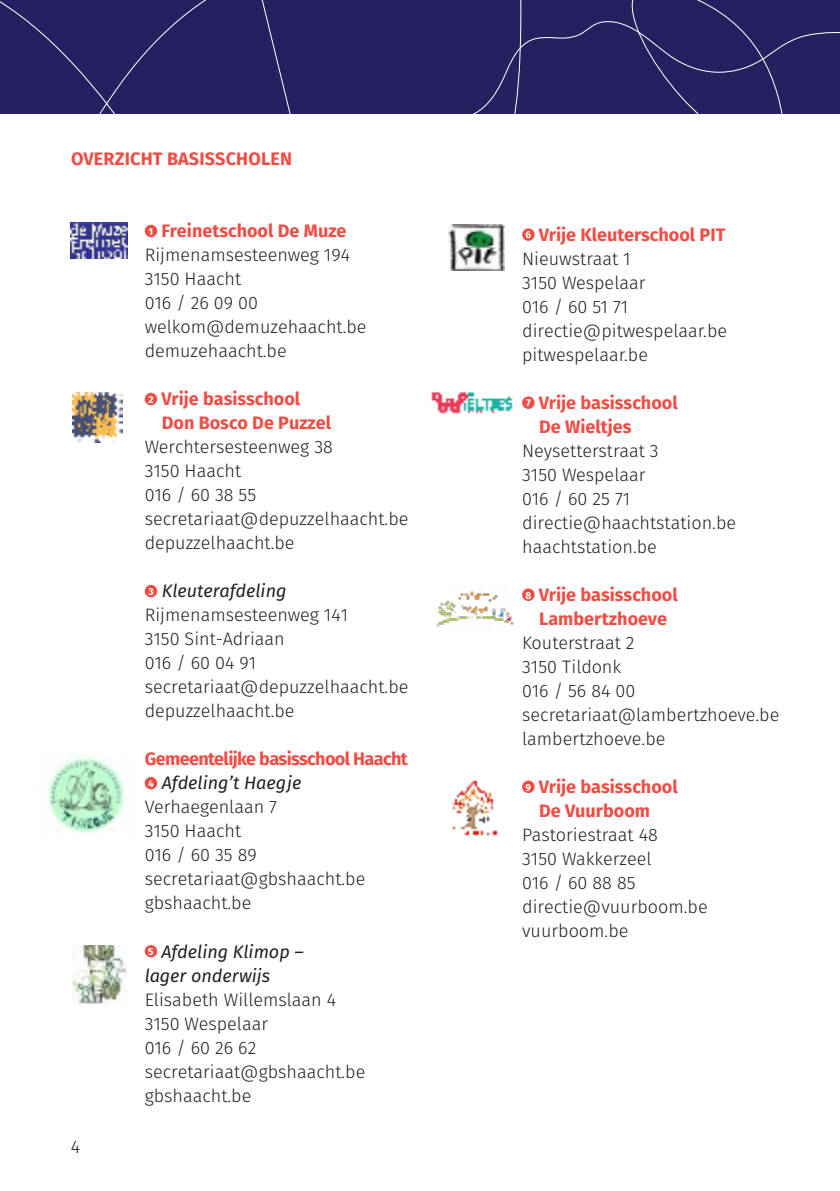
<style>
.page{position:relative;width:840px;height:1191px;background:#fff}
.page>*{position:absolute;margin:0;border:0;box-sizing:border-box;transform-origin:0 0}
.t1{font:300 18px/24px "Fira Sans";color:#231f20}
.t2{font:700 18px/24px "Fira Sans";color:#ef4d44}
.t3{font:italic 18px/24px "Fira Sans";color:#231f20}
.s1{font-weight:700;font-size:10px;color:#fff}
.s2{font-weight:700;color:#ef4d44}
.s3{font-size:10px;color:#fff}
.s4{font-weight:400;font-style:italic}
.s5{font-weight:700;font-style:normal;font-size:10px;color:#fff}
</style>
<div class="page">
<div style="left:145px;top:225px;width:12px;height:12px;background:#ef4d44;border-radius:50%"></div>
<div style="left:145px;top:393px;width:12px;height:12px;background:#ef4d44;border-radius:50%"></div>
<div style="left:145px;top:585px;width:12px;height:12px;background:#ef4d44;border-radius:50%"></div>
<div style="left:145px;top:777px;width:12px;height:12px;background:#ef4d44;border-radius:50%"></div>
<div style="left:145px;top:945px;width:12px;height:12px;background:#ef4d44;border-radius:50%"></div>
<div style="left:522px;top:228px;width:12px;height:13px;background:#ef4d44;border-radius:50%"></div>
<div style="left:522px;top:396px;width:12px;height:13px;background:#ef4d44;border-radius:50%"></div>
<div style="left:522px;top:588px;width:12px;height:13px;background:#ef4d44;border-radius:50%"></div>
<div style="left:522px;top:780px;width:12px;height:13px;background:#ef4d44;border-radius:50%"></div>
<div style="left:0;top:0;width:316px;height:113px;background:#252161"></div>
<div style="left:316px;top:0;width:523px;height:113px;background:#252161"></div>
<img style="left:71px;top:223px;width:56px;height:35px">
<img style="left:72px;top:392px;width:50px;height:51px">
<img style="left:47px;top:754px;width:79px;height:79px">
<img style="left:73px;top:945px;width:53px;height:59px">
<img style="left:448px;top:224px;width:56px;height:47px">
<img style="left:431px;top:391px;width:82px;height:23px">
<img style="left:436px;top:591px;width:78px;height:36px">
<img style="left:452px;top:780px;width:46px;height:55px">
<p class="t2" style="left:71px;top:147px;width:222px">OVERZICHT BASISSCHOLEN</p>
<p class="t1" style="left:71px;top:1135px;width:11px">4</p>
<p class="t1" style="left:145px;top:219px;width:223px"><span class="s1">1</span> <span class="s2">Freinetschool De Muze<br></span>Rijmenamsesteenweg 194<br>3150 Haacht<br>016 / 26 09 00 welkom@demuzehaacht.be demuzehaacht.be</p>
<p class="t2" style="left:162px;top:387px;width:171px;text-indent:-13px"><span class="s3">2</span> Vrije basisschool<br>Don Bosco De Puzzel</p>
<p class="t1" style="left:145px;top:435px;width:265px">Werchtersesteenweg 38<br>3150 Haacht<br>016 / 60 38 55 secretariaat@depuzzelhaacht.be depuzzelhaacht.be</p>
<p class="t1" style="left:145px;top:579px;width:265px"><span class="s1">3</span> <span class="s4">Kleuterafdeling<br></span>Rijmenamsesteenweg 141<br>3150 Sint-Adriaan<br>016 / 60 04 91 secretariaat@depuzzelhaacht.be depuzzelhaacht.be</p>
<p class="t1" style="left:145px;top:747px;width:264px"><span class="s2">Gemeentelijke basisschool Haacht<br></span><span class="s1">4</span> <span class="s4">Afdeling’t Haegje<br></span>Verhaegenlaan 7<br>3150 Haacht<br>016 / 60 35 89 secretariaat@gbshaacht.be gbshaacht.be</p>
<p class="t3" style="left:145px;top:939px;width:160px"><span class="s5">5</span> Afdeling Klimop – lager onderwijs</p>
<p class="t1" style="left:145px;top:987px;width:222px">Elisabeth Willemslaan 4<br>3150 Wespelaar<br>016 / 60 26 62 secretariaat@gbshaacht.be gbshaacht.be</p>
<p class="t1" style="left:522px;top:222px;width:206px"><span class="s1">6</span> <span class="s2">Vrije Kleuterschool PIT<br></span>Nieuwstraat 1<br>3150 Wespelaar<br>016 / 60 51 71 directie@pitwespelaar.be pitwespelaar.be</p>
<p class="t2" style="left:539px;top:390px;width:140px;text-indent:-13px"><span class="s3">7</span> Vrije basisschool<br>De Wieltjes</p>
<p class="t1" style="left:522px;top:438px;width:215px">Neysetterstraat 3<br>3150 Wespelaar<br>016 / 60 25 71 directie@haachtstation.be haachtstation.be</p>
<p class="t2" style="left:525px;top:582px;width:154px;text-align:center"><span class="s3">8</span> Vrije basisschool<br>Lambertzhoeve</p>
<p class="t1" style="left:522px;top:630px;width:259px">Kouterstraat 2<br>3150 Tildonk<br>016 / 56 84 00 secretariaat@lambertzhoeve.be lambertzhoeve.be</p>
<p class="t2" style="left:539px;top:774px;width:140px;text-indent:-14px"><span class="s3">9</span> Vrije basisschool<br>De Vuurboom</p>
<p class="t1" style="left:522px;top:822px;width:187px">Pastoriestraat 48<br>3150 Wakkerzeel<br>016 / 60 88 85 directie@vuurboom.be vuurboom.be</p>
</div>
